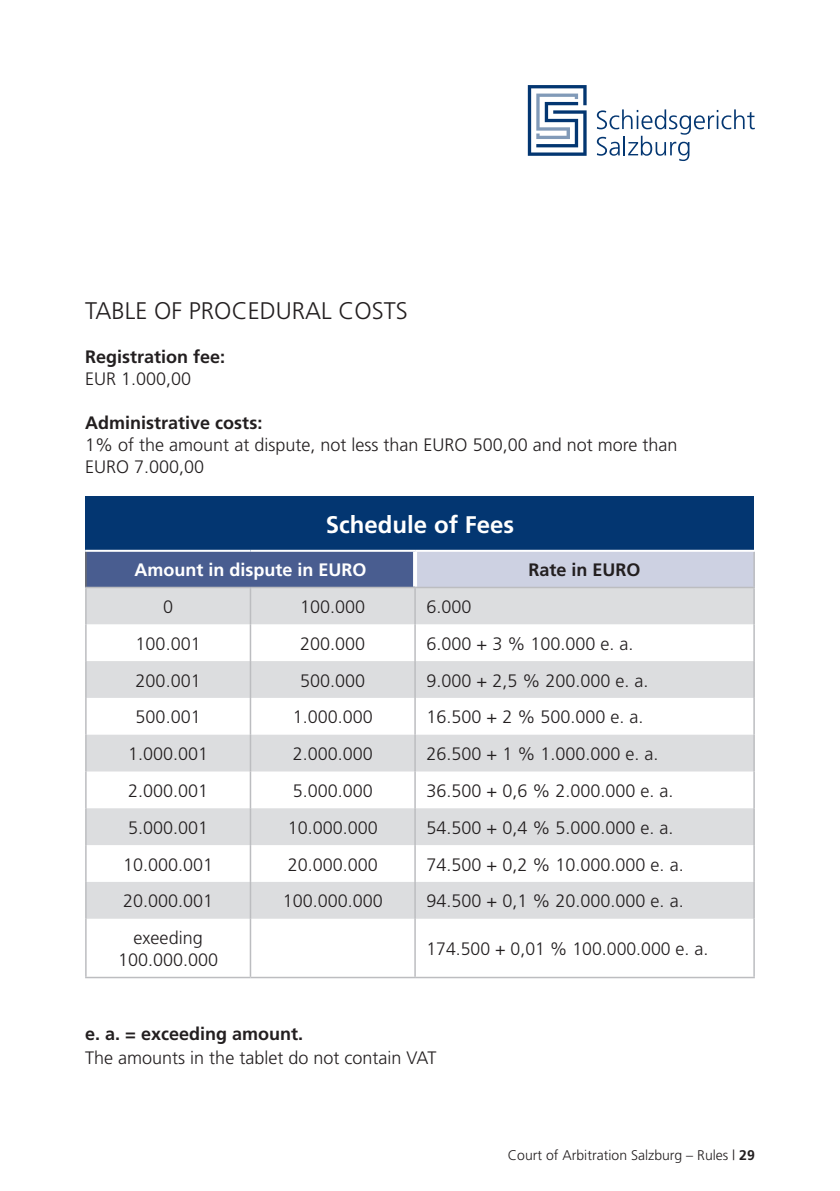
<style>
.page{position:relative;width:840px;height:1191px;background:#fff}
.page>*{position:absolute;margin:0;border:0;box-sizing:border-box;transform-origin:0 0}
.t1{font:300 24px "Frutiger";color:#231f20}
.t2{font:700 24px "Frutiger";color:#fff}
.t3{font:300 18px/22px "Frutiger";color:#231f20;text-align:center}
.t4{font:700 18px "Frutiger";color:#231f20}
.t5{font:700 18px "Frutiger";color:#fff}
.t6{font:300 14px "Frutiger";color:#231f20}
.s1{font-weight:700}
</style>
<div class="page">
<svg style="left:527px;top:85px;width:59px;height:71px"></svg>
<svg style="left:596px;top:109px;width:158px;height:52px"></svg>
<div style="left:86px;top:496px;width:667px;height:55px;background:#033671"></div>
<div style="left:86px;top:551px;width:329px;height:36px;background:#495d90"></div>
<div style="left:415px;top:551px;width:338px;height:36px;background:#cdd1e2"></div>
<svg style="left:87px;top:588px;width:666px;height:330px;fill:#dcdddf"></svg>
<hr style="left:85px;top:552px;width:2px;height:35px;background:#6c6d70">
<svg style="left:413px;top:552px;width:4px;height:35px"></svg>
<hr style="left:85px;top:587px;width:165px;height:1px;background:#bcbdc0">
<hr style="left:85px;top:588px;width:2px;height:36px;background:#bcbdc0">
<hr style="left:250px;top:587px;width:165px;height:1px;background:#bcbdc0">
<hr style="left:249px;top:588px;width:2px;height:36px;background:#bcbdc0">
<hr style="left:85px;top:624px;width:2px;height:37px;background:#bcbdc0">
<hr style="left:249px;top:624px;width:2px;height:37px;background:#bcbdc0">
<hr style="left:85px;top:661px;width:2px;height:37px;background:#bcbdc0">
<hr style="left:249px;top:661px;width:2px;height:37px;background:#bcbdc0">
<hr style="left:85px;top:698px;width:2px;height:36px;background:#bcbdc0">
<hr style="left:249px;top:698px;width:2px;height:36px;background:#bcbdc0">
<hr style="left:85px;top:734px;width:2px;height:37px;background:#bcbdc0">
<hr style="left:249px;top:734px;width:2px;height:37px;background:#bcbdc0">
<hr style="left:85px;top:771px;width:2px;height:37px;background:#bcbdc0">
<hr style="left:249px;top:771px;width:2px;height:37px;background:#bcbdc0">
<hr style="left:85px;top:808px;width:2px;height:37px;background:#bcbdc0">
<hr style="left:249px;top:808px;width:2px;height:37px;background:#bcbdc0">
<hr style="left:85px;top:845px;width:2px;height:37px;background:#bcbdc0">
<hr style="left:249px;top:845px;width:2px;height:37px;background:#bcbdc0">
<hr style="left:85px;top:882px;width:2px;height:36px;background:#bcbdc0">
<hr style="left:249px;top:882px;width:2px;height:36px;background:#bcbdc0">
<hr style="left:85px;top:918px;width:2px;height:58px;background:#bcbdc0">
<hr style="left:249px;top:918px;width:2px;height:58px;background:#bcbdc0">
<hr style="left:85px;top:976px;width:165px;height:2px;background:#bcbdc0">
<hr style="left:250px;top:976px;width:165px;height:2px;background:#bcbdc0">
<hr style="left:415px;top:587px;width:339px;height:1px;background:#bcbdc0">
<hr style="left:414px;top:588px;width:1px;height:36px;background:#bcbdc0">
<hr style="left:753px;top:588px;width:1px;height:36px;background:#bcbdc0">
<hr style="left:414px;top:624px;width:1px;height:37px;background:#bcbdc0">
<hr style="left:753px;top:624px;width:1px;height:37px;background:#bcbdc0">
<hr style="left:414px;top:661px;width:1px;height:37px;background:#bcbdc0">
<hr style="left:753px;top:661px;width:1px;height:37px;background:#bcbdc0">
<hr style="left:414px;top:698px;width:1px;height:36px;background:#bcbdc0">
<hr style="left:753px;top:698px;width:1px;height:36px;background:#bcbdc0">
<hr style="left:414px;top:734px;width:1px;height:37px;background:#bcbdc0">
<hr style="left:753px;top:734px;width:1px;height:37px;background:#bcbdc0">
<hr style="left:414px;top:771px;width:1px;height:37px;background:#bcbdc0">
<hr style="left:753px;top:771px;width:1px;height:37px;background:#bcbdc0">
<hr style="left:414px;top:808px;width:1px;height:37px;background:#bcbdc0">
<hr style="left:753px;top:808px;width:1px;height:37px;background:#bcbdc0">
<hr style="left:414px;top:845px;width:1px;height:37px;background:#bcbdc0">
<hr style="left:753px;top:845px;width:1px;height:37px;background:#bcbdc0">
<hr style="left:414px;top:882px;width:1px;height:36px;background:#bcbdc0">
<hr style="left:753px;top:882px;width:1px;height:36px;background:#bcbdc0">
<hr style="left:414px;top:918px;width:1px;height:58px;background:#bcbdc0">
<hr style="left:753px;top:918px;width:1px;height:58px;background:#bcbdc0">
<hr style="left:415px;top:976px;width:339px;height:2px;background:#bcbdc0">
<hr style="left:753px;top:552px;width:1px;height:35px;background:#bcbdc0">
<hr style="left:85px;top:550px;width:165px;height:2px;background:#fff">
<hr style="left:250px;top:550px;width:165px;height:2px;background:#fff">
<hr style="left:415px;top:550px;width:339px;height:2px;background:#fff">
<h1 class="t1" style="left:85px;top:297px;width:324px">TABLE OF PROCEDURAL COSTS</h1>
<p class="t4" style="left:85px;top:346px;width:142px">Registration fee:</p>
<p class="t3" style="left:85px;top:368px;width:108px">EUR 1.000,00</p>
<p class="t4" style="left:85px;top:412px;width:179px">Administrative costs:</p>
<p class="t3" style="left:85px;top:434px;width:593px;text-align:left">1% of the amount at dispute, not less than EURO 500,00 and not more than<br>EURO 7.000,00</p>
<h1 class="t2" style="left:326px;top:510px;width:190px">Schedule of Fees</h1>
<p class="t5" style="left:134px;top:559px;width:234px">Amount in dispute in EURO</p>
<p class="t4" style="left:528px;top:559px;width:114px">Rate in EURO</p>
<p class="t3" style="left:163px;top:595px;width:12px">0</p>
<p class="t3" style="left:300px;top:595px;width:67px">100.000</p>
<p class="t3" style="left:426px;top:595px;width:47px">6.000</p>
<p class="t3" style="left:135px;top:632px;width:67px">100.001</p>
<p class="t3" style="left:300px;top:632px;width:67px">200.000</p>
<p class="t3" style="left:426px;top:632px;width:208px">6.000 + 3 % 100.000 e. a.</p>
<p class="t3" style="left:135px;top:669px;width:67px">200.001</p>
<p class="t3" style="left:300px;top:669px;width:67px">500.000</p>
<p class="t3" style="left:426px;top:669px;width:223px">9.000 + 2,5 % 200.000 e. a.</p>
<p class="t3" style="left:135px;top:706px;width:67px">500.001</p>
<p class="t3" style="left:292px;top:706px;width:82px">1.000.000</p>
<p class="t3" style="left:426px;top:706px;width:218px">16.500 + 2 % 500.000 e. a.</p>
<p class="t3" style="left:128px;top:743px;width:82px">1.000.001</p>
<p class="t3" style="left:292px;top:743px;width:82px">2.000.000</p>
<p class="t3" style="left:426px;top:743px;width:233px">26.500 + 1 % 1.000.000 e. a.</p>
<p class="t3" style="left:128px;top:779px;width:82px">2.000.001</p>
<p class="t3" style="left:292px;top:779px;width:82px">5.000.000</p>
<p class="t3" style="left:426px;top:779px;width:248px">36.500 + 0,6 % 2.000.000 e. a.</p>
<p class="t3" style="left:128px;top:816px;width:82px">5.000.001</p>
<p class="t3" style="left:287px;top:816px;width:92px">10.000.000</p>
<p class="t3" style="left:426px;top:816px;width:248px">54.500 + 0,4 % 5.000.000 e. a.</p>
<p class="t3" style="left:123px;top:853px;width:92px">10.000.001</p>
<p class="t3" style="left:287px;top:853px;width:92px">20.000.000</p>
<p class="t3" style="left:426px;top:853px;width:258px">74.500 + 0,2 % 10.000.000 e. a.</p>
<p class="t3" style="left:123px;top:890px;width:92px">20.000.001</p>
<p class="t3" style="left:282px;top:890px;width:102px">100.000.000</p>
<p class="t3" style="left:426px;top:890px;width:258px">94.500 + 0,1 % 20.000.000 e. a.</p>
<p class="t3" style="left:118px;top:927px;width:102px">exeeding<br>100.000.000</p>
<p class="t3" style="left:426px;top:938px;width:283px">174.500 + 0,01 % 100.000.000 e. a.</p>
<p class="t4" style="left:85px;top:1023px;width:219px">e. a. = exceeding amount.</p>
<p class="t3" style="left:85px;top:1047px;width:352px">The amounts in the tablet do not contain VAT</p>
<p class="t6" style="left:507px;top:1147px;width:248px">Court of Arbitration Salzburg – Rules | <span class="s1">29</span></p>
</div>
